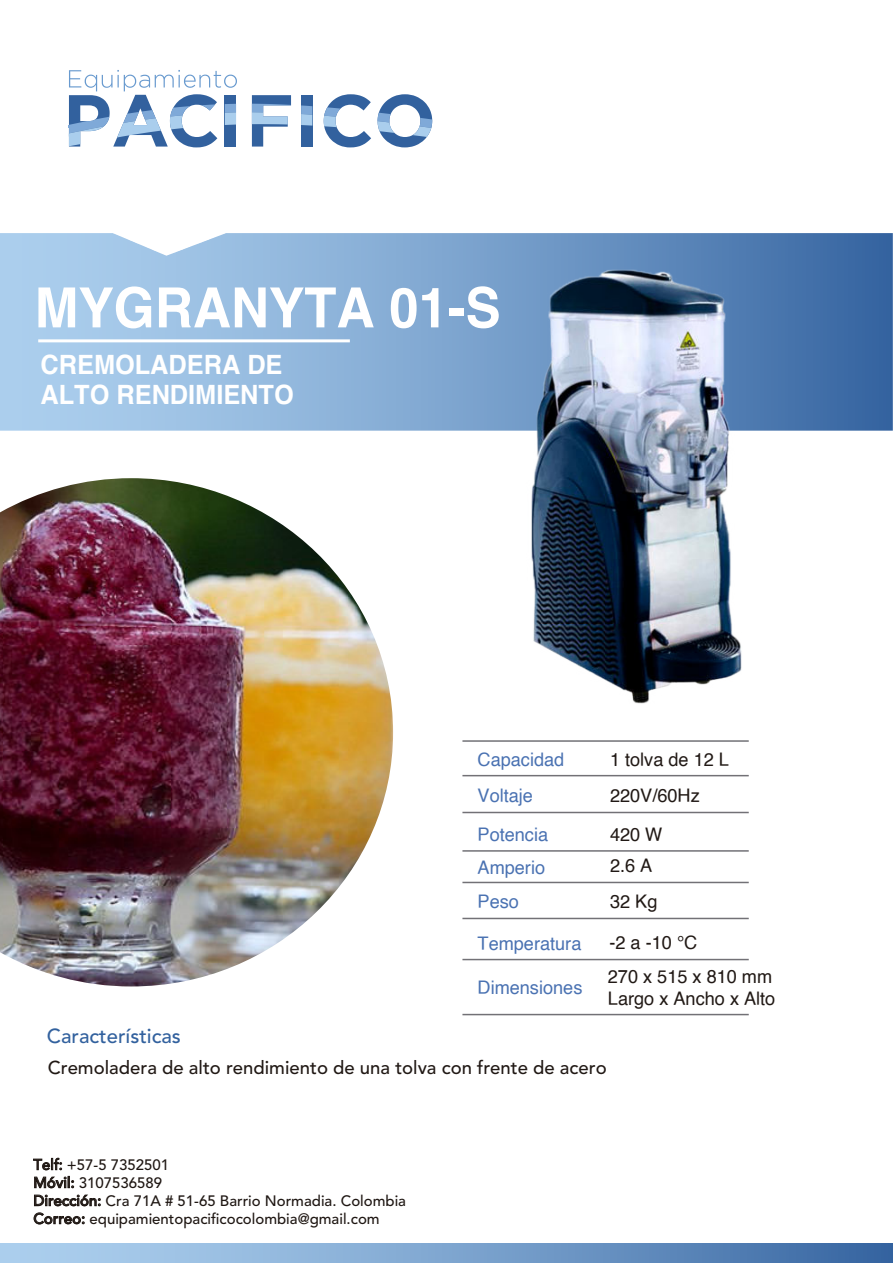
<style>
.page{position:relative;width:893px;height:1263px;background:#fff}
.page>*{position:absolute;margin:0;border:0;box-sizing:border-box;transform-origin:0 0}
.t1{font:700 55.5px "Helvetica";color:#fff;scale:.95 1}
.t2{font:700 26.55px/30.5px "Helvetica";color:#fff;scale:.95 1}
.t3{font:500 20.25px "Avenir LT Std";color:#32619e}
.t4{font:18.75px/31.5px "Helvetica";color:#211915}
.t5{font:18.75px "Helvetica";color:#4a72b2}
.t6{font:500 18.6px "Avenir LT Std";color:#211915}
.t7{font:500 15px/18px "Avenir LT Std";color:#1f1713}
.s1{font-weight:400}
</style>
<div class="page">
<div style="left:301px;top:95px;width:11px;height:52px;background:#32619e"></div>
<svg style="left:252px;top:95px;width:39px;height:52px"></svg>
<svg style="left:301px;top:105px;width:11px;height:21px"></svg>
<svg style="left:324px;top:94px;width:47px;height:53px"></svg>
<svg style="left:378px;top:94px;width:54px;height:53px"></svg>
<svg style="left:69px;top:70px;width:168px;height:77px"></svg>
<svg style="left:0;top:233px;width:893px;height:198px;background:#90b5da"></svg>
<div style="left:0;top:1243px;width:893px;height:20px;background:linear-gradient(to right,#b7d9f5,#3c6aa5)"></div>
<hr style="left:38px;top:339px;width:312px;height:3px;background:#fff">
<img style="left:0;top:478px;width:393px;height:508px">
<hr style="left:462px;top:775px;width:287px;height:1px;background:#727176">
<hr style="left:462px;top:812px;width:287px;height:1px;background:#727176">
<hr style="left:462px;top:1014px;width:287px;height:1px;background:#727176">
<hr style="left:462px;top:959px;width:287px;height:1px;background:#727176">
<hr style="left:462px;top:882px;width:287px;height:1px;background:#727176">
<hr style="left:462px;top:918px;width:287px;height:1px;background:#727176">
<hr style="left:462px;top:740px;width:287px;height:2px;background:#727176">
<hr style="left:462px;top:850px;width:287px;height:2px;background:#727176">
<img style="left:403px;top:256px;width:459px;height:448px">
<svg style="left:33px;top:1157px;width:68px;height:68px"></svg>
<h1 class="t1" style="left:35px;top:276px;width:492px">MYGRANYTA 01-S</h1>
<h2 class="t2" style="left:41px;top:349px;width:268px">CREMOLADERA DE<br>ALTO RENDIMIENTO</h2>
<p class="t5" style="left:478px;top:752px;width:88px">Capacidad</p>
<p class="t4" style="left:610px;top:745px;width:121px">1 tolva de 12 L</p>
<p class="t5" style="left:478px;top:788px;width:57px">Voltaje</p>
<p class="t4" style="left:610px;top:782px;width:91px">220V/60Hz</p>
<p class="t5" style="left:478px;top:827px;width:72px">Potencia</p>
<p class="t4" style="left:610px;top:820px;width:54px">420 W<br>2.6 A</p>
<p class="t5" style="left:478px;top:860px;width:69px">Amperio</p>
<p class="t5" style="left:478px;top:894px;width:43px">Peso</p>
<p class="t4" style="left:610px;top:887px;width:49px">32 Kg</p>
<h3 class="t3" style="left:47px;top:1027px;width:136px">Características</h3>
<p class="t4" style="left:609px;top:928px;width:89px">-2 a -10 °C</p>
<p class="t5" style="left:478px;top:936px;width:105px">Temperatura</p>
<p class="t5" style="left:478px;top:980px;width:106px">Dimensiones</p>
<p class="t4" style="left:608px;top:967px;width:169px;line-height:21.8px">270 x 515 x 810 mm<br>Largo x Ancho x Alto</p>
<p class="t6" style="left:48px;top:1059px;width:560px">Cremoladera de alto rendimiento de una tolva con frente de acero</p>
<p class="t7" style="left:33px;top:1157px;width:374px"><span class="s1">Telf:</span> +57-5 7352501<br>Móvil: 3107536589<br>Dirección: Cra 71A # 51-65 Barrio Normadia. Colombia Correo: equipamientopacificocolombia@gmail.com</p>
</div>
